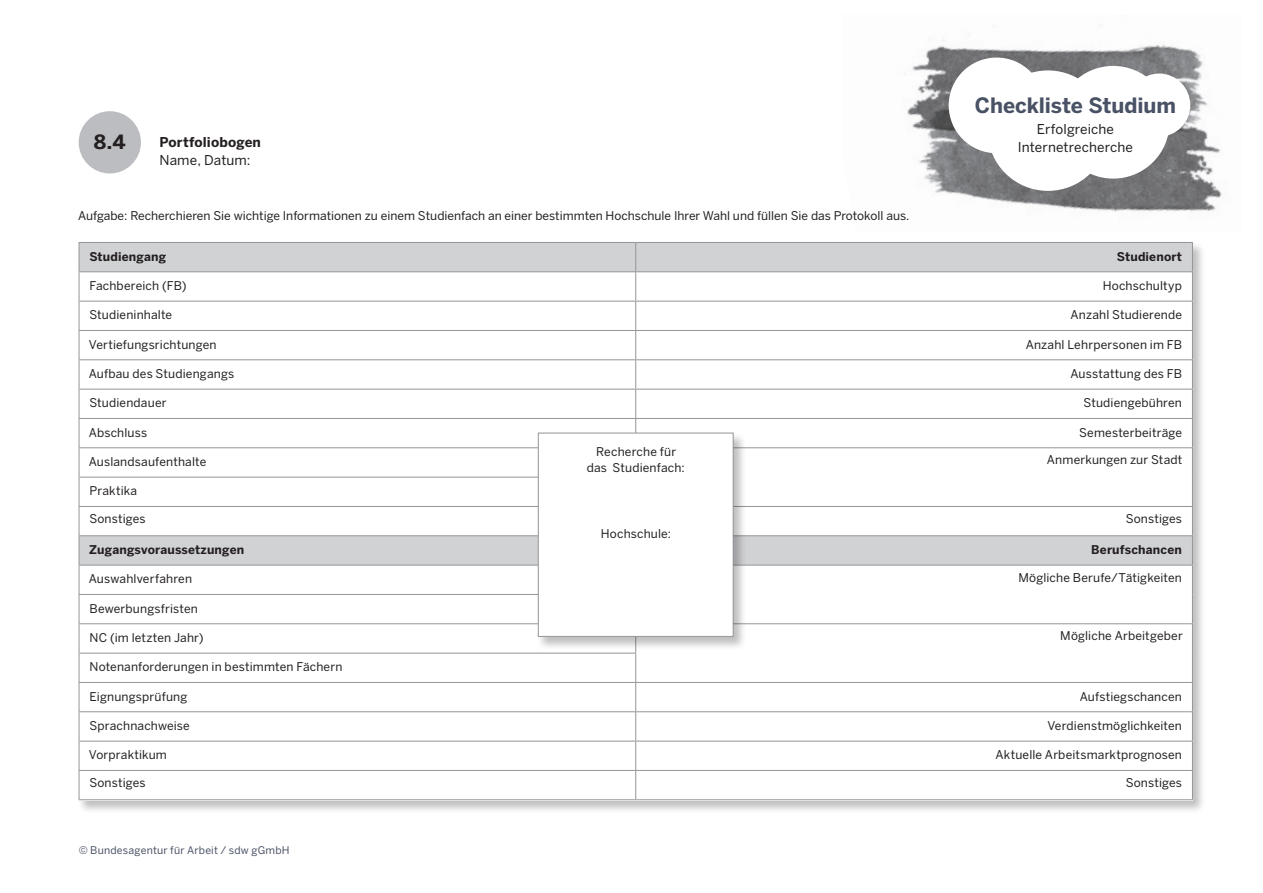
<style>
.page{position:relative;width:1263px;height:893px;background:#fff}
.page>*{position:absolute;margin:0;border:0;box-sizing:border-box;transform-origin:0 0}
.Benton_Tags{font:700 21px "Benton Sans";letter-spacing:-.005em;color:#495265}
.Benton_Nummern{font:700 19.5px "Benton Sans";color:#231f20}
.Benton_Tags_Text{font:13.5px "Benton Sans";letter-spacing:.005em;color:#231f20}
.Benton_Subhead{font:700 13.5px "Benton Sans";letter-spacing:.01em;color:#231f20}
.Benton_Name__Datum{font:13.5px "Benton Sans";letter-spacing:.01em;color:#231f20}
.Benton_Tabelle_Text{font:12px "Benton Sans";letter-spacing:.015em;color:#231f20}
.Benton_Text{font:12px "Benton Sans";color:#231f20}
.Benton_Tabelle_Text-2{font:700 12px "Benton Sans";letter-spacing:.015em;color:#231f20}
.Benton_Footer{font:10.5px "Benton Sans";letter-spacing:.02em;color:#495265}
</style>
<div class="page">
<img style="left:904px;top:34px;width:318px;height:178px">
<div style="left:79px;top:111px;width:62px;height:62px;background:#bcbdc0;border-radius:50%"></div>
<div style="left:1057px;top:66px;width:112px;height:113px;background:#fff;border-radius:50%"></div>
<div style="left:949px;top:58px;width:95px;height:95px;background:#fff;border-radius:50%"></div>
<div style="left:988px;top:70px;width:120px;height:121px;background:#fff;border-radius:50%"></div>
<div style="left:1128px;top:74px;width:62px;height:63px;background:#fff;border-radius:50%"></div>
<div style="left:77px;top:242px;width:1129px;height:572px;background:#231f20;opacity:.28"></div>
<div style="left:79px;top:242px;width:1114px;height:558px;background:#fff"></div>
<svg style="left:80px;top:243px;width:1112px;height:322px"></svg>
<svg style="left:80px;top:683px;width:1112px;height:116px"></svg>
<hr style="left:79px;top:271px;width:557px;height:1px;background:#939598">
<hr style="left:79px;top:301px;width:557px;height:1px;background:#939598">
<hr style="left:79px;top:330px;width:557px;height:1px;background:#939598">
<hr style="left:79px;top:359px;width:557px;height:1px;background:#939598">
<hr style="left:79px;top:389px;width:557px;height:1px;background:#939598">
<hr style="left:79px;top:418px;width:557px;height:1px;background:#939598">
<hr style="left:79px;top:447px;width:557px;height:1px;background:#939598">
<hr style="left:79px;top:477px;width:557px;height:1px;background:#939598">
<hr style="left:79px;top:506px;width:557px;height:1px;background:#939598">
<hr style="left:79px;top:535px;width:557px;height:1px;background:#939598">
<hr style="left:79px;top:565px;width:557px;height:1px;background:#939598">
<hr style="left:79px;top:594px;width:557px;height:1px;background:#939598">
<hr style="left:79px;top:623px;width:557px;height:1px;background:#939598">
<hr style="left:79px;top:653px;width:557px;height:1px;background:#939598">
<hr style="left:79px;top:682px;width:557px;height:1px;background:#939598">
<hr style="left:79px;top:711px;width:557px;height:1px;background:#939598">
<hr style="left:79px;top:741px;width:557px;height:1px;background:#939598">
<hr style="left:79px;top:770px;width:557px;height:1px;background:#939598">
<hr style="left:79px;top:799px;width:557px;height:1px;background:#939598">
<hr style="left:79px;top:242px;width:557px;height:1px;background:#939598">
<svg style="left:79px;top:243px;width:1px;height:556px"></svg>
<hr style="left:636px;top:242px;width:557px;height:1px;background:#939598">
<hr style="left:636px;top:271px;width:557px;height:1px;background:#939598">
<hr style="left:636px;top:301px;width:557px;height:1px;background:#939598">
<hr style="left:636px;top:330px;width:557px;height:1px;background:#939598">
<hr style="left:636px;top:359px;width:557px;height:1px;background:#939598">
<hr style="left:636px;top:389px;width:557px;height:1px;background:#939598">
<hr style="left:636px;top:418px;width:557px;height:1px;background:#939598">
<hr style="left:636px;top:447px;width:557px;height:1px;background:#939598">
<hr style="left:636px;top:506px;width:557px;height:1px;background:#939598">
<hr style="left:636px;top:535px;width:557px;height:1px;background:#939598">
<hr style="left:636px;top:565px;width:557px;height:1px;background:#939598">
<hr style="left:636px;top:623px;width:557px;height:1px;background:#939598">
<hr style="left:636px;top:682px;width:557px;height:1px;background:#939598">
<hr style="left:636px;top:711px;width:557px;height:1px;background:#939598">
<hr style="left:636px;top:741px;width:557px;height:1px;background:#939598">
<hr style="left:636px;top:770px;width:557px;height:1px;background:#939598">
<svg style="left:635px;top:243px;width:1px;height:556px"></svg>
<svg style="left:1192px;top:243px;width:1px;height:556px"></svg>
<hr style="left:636px;top:799px;width:557px;height:1px;background:#939598">
<div style="left:536px;top:432px;width:210px;height:219px;background:#231f20;opacity:.28"></div>
<div style="left:538px;top:433px;width:195px;height:203px;background:#fff"></div>
<div style="left:538px;top:433px;width:195px;height:204px;border:1px solid #939598"></div>
<p class="Benton_Nummern" style="left:94px;top:130px;width:33px">8.4</p>
<p class="Benton_Subhead" style="left:159px;top:134px;width:103px">Portfoliobogen</p>
<p class="Benton_Name__Datum" style="left:159px;top:152px;width:93px">Name, Datum:</p>
<p class="Benton_Text" style="left:78px;top:208px;width:833px">Aufgabe: Recherchieren Sie wichtige Informationen zu einem Studienfach an einer bestimmten Hochschule Ihrer Wahl und füllen Sie das Protokoll aus.</p>
<p class="Benton_Tags" style="left:975px;top:93px;width:202px">Checkliste Studium</p>
<p class="Benton_Tags_Text" style="left:1037px;top:121px;width:79px">Erfolgreiche</p>
<p class="Benton_Tags_Text" style="left:1018px;top:139px;width:117px">Internetrecherche</p>
<p class="Benton_Tabelle_Text-2" style="left:89px;top:249px;width:78px">Studiengang</p>
<p class="Benton_Tabelle_Text-2" style="left:1117px;top:249px;width:67px">Studienort</p>
<p class="Benton_Tabelle_Text" style="left:90px;top:279px;width:99px">Fachbereich (FB)</p>
<p class="Benton_Tabelle_Text" style="left:1103px;top:279px;width:81px">Hochschultyp</p>
<p class="Benton_Tabelle_Text" style="left:89px;top:308px;width:84px">Studieninhalte</p>
<p class="Benton_Tabelle_Text" style="left:1070px;top:308px;width:113px">Anzahl Studierende</p>
<p class="Benton_Tabelle_Text" style="left:89px;top:337px;width:129px">Vertiefungsrichtungen</p>
<p class="Benton_Tabelle_Text" style="left:1026px;top:337px;width:158px">Anzahl Lehrpersonen im FB</p>
<p class="Benton_Tabelle_Text" style="left:89px;top:367px;width:147px">Aufbau des Studiengangs</p>
<p class="Benton_Tabelle_Text" style="left:1070px;top:367px;width:113px">Ausstattung des FB</p>
<p class="Benton_Tabelle_Text" style="left:89px;top:396px;width:79px">Studiendauer</p>
<p class="Benton_Tabelle_Text" style="left:1083px;top:396px;width:100px">Studiengebühren</p>
<p class="Benton_Tabelle_Text" style="left:89px;top:425px;width:60px">Abschluss</p>
<p class="Benton_Tabelle_Text" style="left:1079px;top:425px;width:104px">Semesterbeiträge</p>
<p class="Benton_Tabelle_Text" style="left:89px;top:454px;width:119px">Auslandsaufenthalte</p>
<p class="Benton_Tabelle_Text" style="left:1047px;top:453px;width:137px">Anmerkungen zur Stadt</p>
<p class="Benton_Tabelle_Text" style="left:90px;top:484px;width:49px">Praktika</p>
<p class="Benton_Tabelle_Text" style="left:89px;top:511px;width:58px">Sonstiges</p>
<p class="Benton_Tabelle_Text" style="left:1126px;top:511px;width:58px">Sonstiges</p>
<p class="Benton_Tabelle_Text-2" style="left:89px;top:542px;width:156px">Zugangsvoraussetzungen</p>
<p class="Benton_Tabelle_Text-2" style="left:1091px;top:542px;width:92px">Berufschancen</p>
<p class="Benton_Tabelle_Text" style="left:89px;top:572px;width:105px">Auswahlverfahren</p>
<p class="Benton_Tabelle_Text" style="left:1018px;top:570px;width:165px">Mögliche Berufe/Tätigkeiten</p>
<p class="Benton_Tabelle_Text" style="left:90px;top:601px;width:110px">Bewerbungsfristen</p>
<p class="Benton_Tabelle_Text" style="left:90px;top:630px;width:115px">NC (im letzten Jahr)</p>
<p class="Benton_Tabelle_Text" style="left:1060px;top:629px;width:124px">Mögliche Arbeitgeber</p>
<p class="Benton_Tabelle_Text" style="left:90px;top:660px;width:254px">Notenanforderungen in bestimmten Fächern</p>
<p class="Benton_Tabelle_Text" style="left:90px;top:689px;width:99px">Eignungsprüfung</p>
<p class="Benton_Tabelle_Text" style="left:1080px;top:689px;width:104px">Aufstiegschancen</p>
<p class="Benton_Tabelle_Text" style="left:89px;top:718px;width:102px">Sprachnachweise</p>
<p class="Benton_Tabelle_Text" style="left:1047px;top:718px;width:136px">Verdienstmöglichkeiten</p>
<p class="Benton_Tabelle_Text" style="left:89px;top:748px;width:80px">Vorpraktikum</p>
<p class="Benton_Tabelle_Text" style="left:995px;top:748px;width:188px">Aktuelle Arbeitsmarktprognosen</p>
<p class="Benton_Tabelle_Text" style="left:89px;top:775px;width:58px">Sonstiges</p>
<p class="Benton_Tabelle_Text" style="left:1126px;top:775px;width:58px">Sonstiges</p>
<p class="Benton_Tabelle_Text" style="left:596px;top:444px;width:81px">Recherche für</p>
<p class="Benton_Tabelle_Text" style="left:587px;top:460px;width:100px">das Studienfach:</p>
<p class="Benton_Tabelle_Text" style="left:601px;top:526px;width:72px">Hochschule:</p>
<p class="Benton_Footer" style="left:79px;top:844px;width:213px">© Bundesagentur für Arbeit / sdw gGmbH</p>
</div>
